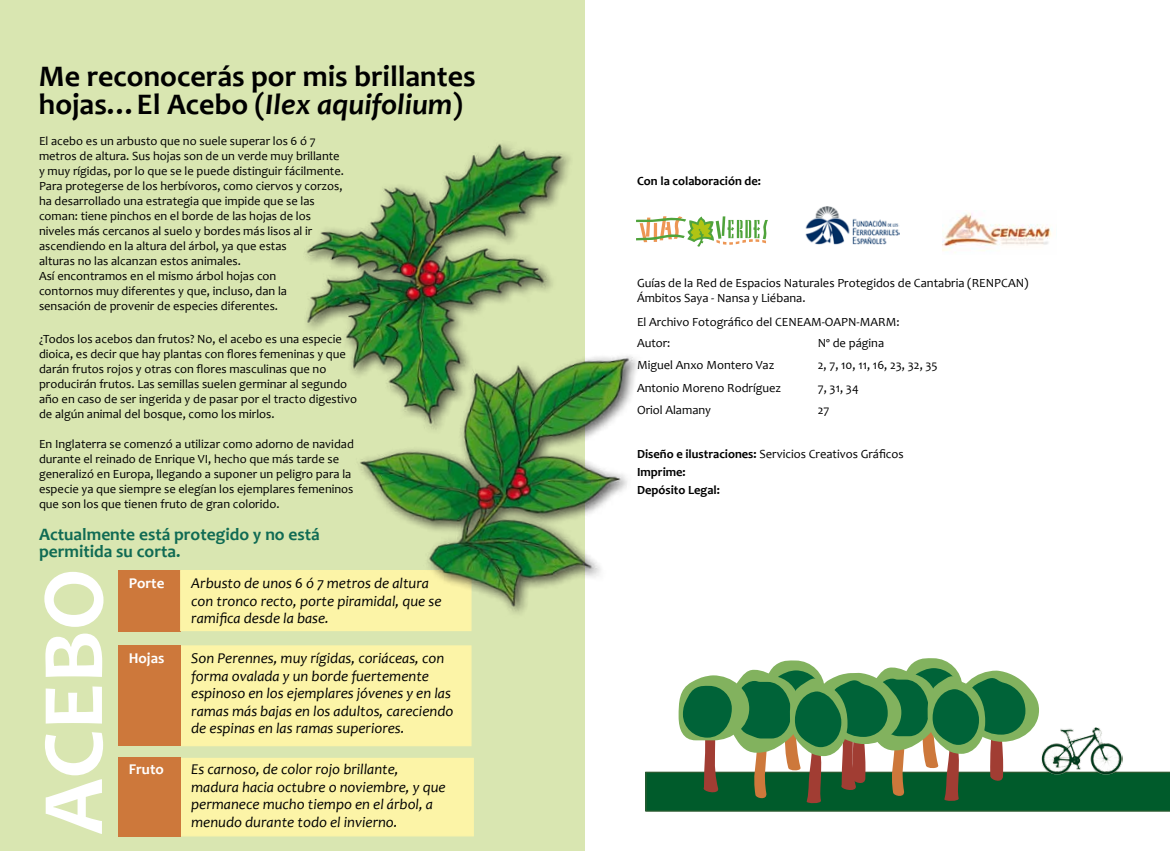
<style>
.page{position:relative;width:1170px;height:851px;background:#fff}
.page>*{position:absolute;margin:0;border:0;box-sizing:border-box;transform-origin:0 0}
.t1{font:700 88.5px "Candara";color:#fff}
.t2{font:700 30px/27.5px "Candara";color:#000}
.t3{font:700 17.5px/17.5px "Candara";color:#106b54}
.t4{font:italic 15px/17.5px "Candara";color:#000}
.t5{font:700 15px "Candara";color:#fff}
.t6{font:12.5px/15px "Candara";color:#000}
.t7{font:700 12.5px/17.8px "Candara";color:#000}
.s1{font-style:italic}
.s2{font-weight:400}
</style>
<div class="page">
<svg style="left:645px;top:658px;width:524px;height:153px"></svg>
<img style="left:1041px;top:727px;width:81px;height:47px">
<img style="left:942px;top:213px;width:110px;height:40px">
<div style="left:0;top:0;width:585px;height:850px;background:#d9e6b1"></div>
<div style="left:118px;top:570px;width:63px;height:61px;background:#cd783b"></div>
<div style="left:180px;top:570px;width:291px;height:61px;background:#fcf4a7;border:1px solid #fcf4a7"></div>
<div style="left:180px;top:645px;width:291px;height:101px;background:#fcf4a7;border:1px solid #fcf4a7"></div>
<div style="left:118px;top:645px;width:63px;height:101px;background:#cd783b"></div>
<div style="left:180px;top:757px;width:294px;height:79px;background:#fcf4a7;border:1px solid #fcf4a7"></div>
<div style="left:118px;top:757px;width:63px;height:79px;background:#cd783b"></div>
<img style="left:233px;top:143px;width:404px;height:488px">
<img style="left:805px;top:206px;width:94px;height:38px">
<svg style="left:636px;top:216px;width:132px;height:31px"></svg>
<h2 class="t2" style="left:39px;top:62px;width:438px">Me reconocerás por mis brillantes hojas…El Acebo (<span class="s1">Ilex aquifolium</span>)</h2>
<p class="t6" style="left:39px;top:133px;width:306px">El acebo es un arbusto que no suele superar los 6 ó 7 metros de altura. Sus hojas son de un verde muy brillante y muy rígidas, por lo que se le puede distinguir fácilmente.<br>Para protegerse de los herbívoros, como ciervos y corzos, ha desarrollado una estrategia que impide que se las coman: tiene pinchos en el borde de las hojas de los niveles más cercanos al suelo y bordes más lisos al ir ascendiendo en la altura del árbol, ya que estas<br>alturas no las alcanzan estos animales.<br>Así encontramos en el mismo árbol hojas con<br>contornos muy diferentes y que, incluso, dan la<br>sensación de provenir de especies diferentes.</p>
<p class="t6" style="left:39px;top:331px;width:319px">¿Todos los acebos dan frutos? No, el acebo es una especie dioica, es decir que hay plantas con flores femeninas y que darán frutos rojos y otras con flores masculinas que no producirán frutos. Las semillas suelen germinar al segundo año en caso de ser ingerida y de pasar por el tracto digestivo de algún animal del bosque, como los mirlos.</p>
<p class="t6" style="left:39px;top:436px;width:316px">En Inglaterra se comenzó a utilizar como adorno de navidad durante el reinado de Enrique VI, hecho que más tarde se generalizó en Europa, llegando a suponer un peligro para la especie ya que siempre se elegían los ejemplares femeninos que son los que tienen fruto de gran colorido.</p>
<h3 class="t3" style="left:39px;top:525px;width:282px">Actualmente está protegido y no está permitida su corta.</h3>
<h1 class="t1" style="left:20px;top:834px;width:267px;rotate:-90deg">ACEBO</h1>
<p class="t5" style="left:129px;top:574px;width:37px">Porte</p>
<p class="t5" style="left:129px;top:649px;width:37px">Hojas</p>
<p class="t5" style="left:129px;top:760px;width:37px">Fruto</p>
<p class="t4" style="left:191px;top:574px;width:252px">Arbusto de unos 6 ó 7 metros de altura con tronco recto, porte piramidal, que se ramifica desde la base.</p>
<p class="t4" style="left:191px;top:649px;width:263px">Son Perennes, muy rígidas, coriáceas, con forma ovalada y un borde fuertemente espinoso en los ejemplares jóvenes y en las ramas más bajas en los adultos, careciendo de espinas en las ramas superiores.</p>
<p class="t4" style="left:191px;top:760px;width:256px">Es carnoso, de color rojo brillante, madura hacia octubre o noviembre, y que permanece mucho tiempo en el árbol, a menudo durante todo el invierno.</p>
<p class="t7" style="left:637px;top:172px;width:126px">Con la colaboración de:</p>
<p class="t6" style="left:637px;top:275px;width:393px">Guías de la Red de Espacios Naturales Protegidos de Cantabria (RENPCAN)<br>Ámbitos Saya - Nansa y Liébana.</p>
<p class="t6" style="left:637px;top:315px;width:264px">El Archivo Fotográfico del CENEAM-OAPN-MARM:</p>
<p class="t6" style="left:637px;top:335px;width:35px">Autor:</p>
<p class="t6" style="left:817px;top:335px;width:68px">Nº de página</p>
<p class="t6" style="left:637px;top:352px;width:146px;line-height:23.9px">Miguel Anxo Montero Vaz<br>Antonio Moreno Rodríguez</p>
<p class="t6" style="left:637px;top:402px;width:76px">Oriol Alamany</p>
<p class="t6" style="left:817px;top:352px;width:121px;line-height:23.9px">2, 7, 10, 11, 16, 23, 32, 35<br>7, 31, 34</p>
<p class="t6" style="left:817px;top:402px;width:13px">27</p>
<p class="t7" style="left:637px;top:445px;width:268px">Diseño e ilustraciones: <span class="s2">Servicios Creativos Gráficos<br></span>Imprime:<br>Depósito Legal:</p>
</div>
